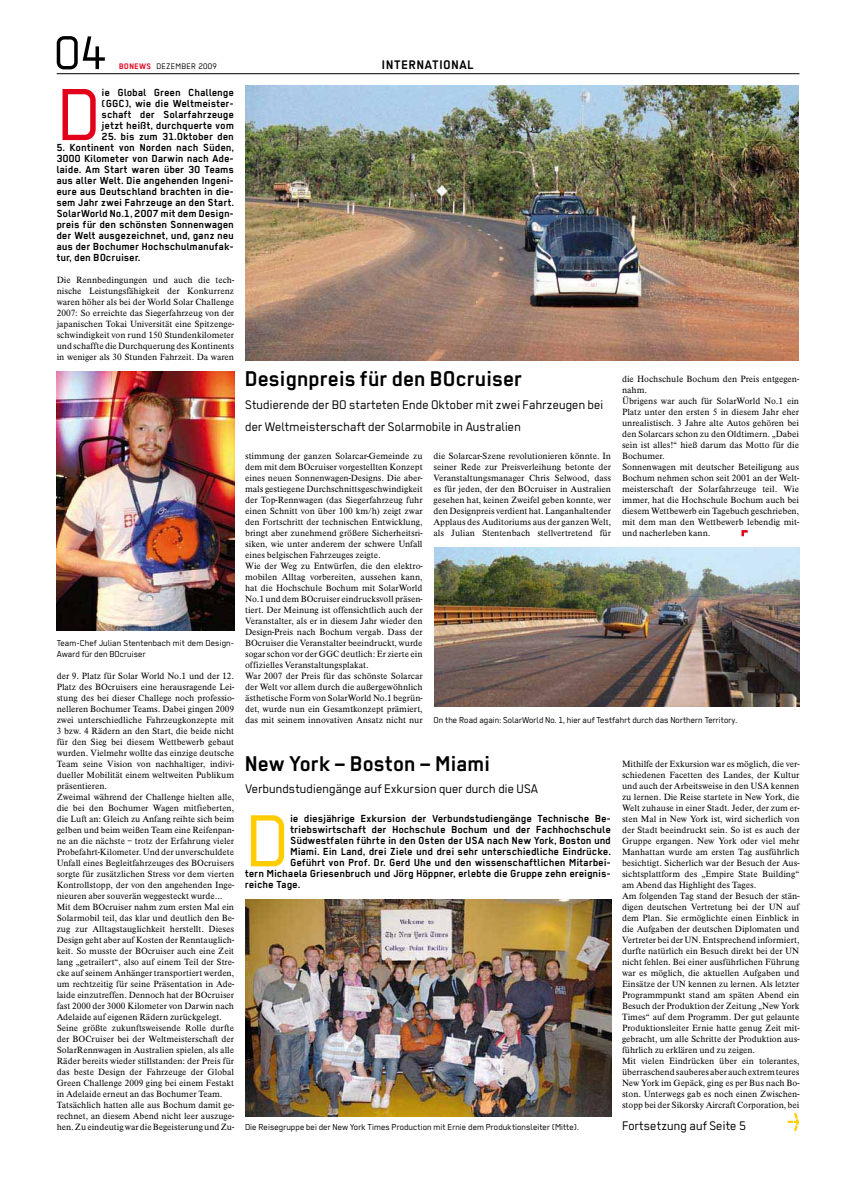
<style>
.page{position:relative;width:842px;height:1191px;background:#fff}
.page>*{position:absolute;margin:0;border:0;box-sizing:border-box;transform-origin:0 0}
.t1{font:82.9px "BO Regular";color:#e2001a}
.t2{font:82.9px "BO Regular";color:#fc0}
.t3{font:53px "BO Regular";color:#000}
.t4{font:700 24px "BO Regular";color:#000}
.t5{font:14px/22px "BO Regular";color:#000}
.t6{font:700 14px "BO Regular";letter-spacing:.03em;color:#000}
.t7{font:700 11.5px/11px "BO Regular";letter-spacing:.01em;color:#000;text-align:justify}
.t8{font:9.7px/11px "BO Regular";color:#000}
.t9{font:9.4px/11px "BO Antiqua";letter-spacing:-.005em;color:#000}
.t10{font:9px "BO Regular";letter-spacing:.03em;color:#000}
.s1{font-weight:700;color:#e2001a}
</style>
<div class="page">
<hr style="left:57px;top:73px;width:742px;height:1px;background:#000">
<svg style="left:741px;top:530px;width:7px;height:6px"></svg>
<img style="left:245px;top:85px;width:554px;height:275px">
<img style="left:57px;top:371px;width:177px;height:259px">
<img style="left:434px;top:547px;width:365px;height:160px">
<img style="left:245px;top:899px;width:366px;height:217px">
<svg style="left:788px;top:1113px;width:11px;height:18px"></svg>
<h2 class="t3" style="left:54px;top:34px;width:54px">04</h2>
<p class="t10" style="left:119px;top:63px;width:100px"><span class="s1">BONEWS</span> DEZEMBER 2009</p>
<h3 class="t6" style="left:382px;top:56px;width:94px">INTERNATIONAL</h3>
<h1 class="t1" style="left:57px;top:86px;width:46px">D</h1>
<p class="t7" style="left:102px;top:87px;width:134px">ie Global Green Challenge (GGC), wie die Weltmeister&shy;schaft der Solarfahrzeuge jetzt heißt, durchquerte vom</p>
<p class="t7" style="left:102px;top:131px;width:134px">25. bis zum 31.Oktober den</p>
<p class="t7" style="left:57px;top:142px;width:179px">5. Kontinent von Norden nach Süden, 3000 Kilometer von Darwin nach Ade&shy;laide. Am Start waren über 30 Teams aus aller Welt. Die angehenden Ingeni&shy;eure aus Deutschland brachten in die&shy;sem Jahr zwei Fahrzeuge an den Start.<br>SolarWorld No.1, 2007 mit dem Design&shy;preis für den schönsten Sonnenwagen der Welt ausgezeichnet, und, ganz neu aus der Bochumer Hochschulmanufak&shy;tur, den BOcruiser.</p>
<p class="t9" style="left:57px;top:275px;width:179px;text-align:justify">Die Rennbedingungen und auch die tech&shy;nische Leistungsfähigkeit der Konkurrenz waren höher als bei der World Solar Challenge 2007: So erreichte das Siegerfahrzeug von der japanischen Tokai Universität eine Spitzenge&shy;schwindigkeit von rund 150 Stundenkilometer und schaffte die Durchquerung des Kontinents in weniger als 30 Stunden Fahrzeit. Da waren</p>
<p class="t8" style="left:57px;top:638px;width:179px">Team-Chef Julian Stentenbach mit dem Design-<br>Award für den BOcruiser</p>
<p class="t9" style="left:57px;top:671px;width:179px">der 9. Platz für Solar World No.1 und der 12.<br>Platz des BOcruisers eine herausragende Lei&shy;stung des bei dieser Challege noch professio&shy;nelleren Bochumer Teams. Dabei gingen 2009 zwei unterschiedliche Fahrzeugkonzepte mit 3 bzw. 4 Rädern an den Start, die beide nicht für den Sieg bei diesem Wettbewerb gebaut wurden. Vielmehr wollte das einzige deutsche Team seine Vision von nachhaltiger, indivi&shy;dueller Mobilität einem weltweiten Publikum präsentieren.<br>Zweimal während der Challenge hielten alle, die bei den Bochumer Wagen mitfieberten, die Luft an: Gleich zu Anfang reihte sich beim gelben und beim weißen Team eine Reifenpan&shy;ne an die nächste – trotz der Erfahrung vieler Probefahrt-Kilometer. Und der unverschuldete Unfall eines Begleitfahrzeuges des BOcruisers sorgte für zusätzlichen Stress vor dem vierten Kontrollstopp, der von den angehenden Inge&shy;nieuren aber souverän weggesteckt wurde… Mit dem BOcruiser nahm zum ersten Mal ein Solarmobil teil, das klar und deutlich den Be&shy;zug zur Alltagstauglichkeit herstellt. Dieses Design geht aber auf Kosten der Renntauglich&shy;keit. So musste der BOcruiser auch eine Zeit lang „getrailert“, also auf einem Teil der Stre&shy;cke auf seinem Anhänger transportiert werden, um rechtzeitig für seine Präsentation in Ade&shy;laide einzutreffen. Dennoch hat der BOcruiser fast 2000 der 3000 Kilometer von Darwin nach Adelaide auf eigenen Rädern zurückgelegt.<br>Seine größte zukunftsweisende Rolle durfte der BOCruiser bei der Weltmeisterschaft der SolarRennwagen in Australien spielen, als alle Räder bereits wieder stillstanden: der Preis für das beste Design der Fahrzeuge der Global Green Challenge 2009 ging bei einem Festakt in Adelaide erneut an das Bochumer Team.<br>Tatsächlich hatten alle aus Bochum damit ge&shy;rechnet, an diesem Abend nicht leer auszuge&shy;hen. Zu eindeutig war die Begeisterung und Zu-</p>
<h3 class="t4" style="left:245px;top:364px;width:279px">Designpreis für den BOcruiser</h3>
<h3 class="t5" style="left:245px;top:395px;width:360px">Studierende der BO starteten Ende Oktober mit zwei Fahrzeugen bei der Weltmeisterschaft der Solarmobile in Australien</h3>
<p class="t9" style="left:622px;top:374px;width:179px">die Hochschule Bochum den Preis entgegen&shy;nahm.<br>Übrigens war auch für SolarWorld No.1 ein Platz unter den ersten 5 in diesem Jahr eher unrealistisch. 3 Jahre alte Autos gehören bei den Solarcars schon zu den Oldtimern. „Dabei sein ist alles!“ hieß darum das Motto für die Bochumer.<br>Sonnenwagen mit deutscher Beteiligung aus Bochum nehmen schon seit 2001 an der Welt&shy;meisterschaft der Solarfahrzeuge teil. Wie immer, hat die Hochschule Bochum auch bei diesem Wettbewerb ein Tagebuch geschrieben, mit dem man den Wettbewerb lebendig mit&shy;und nacherleben kann.</p>
<p class="t9" style="left:245px;top:451px;width:179px">stimmung der ganzen Solarcar-Gemeinde zu dem mit dem BOcruiser vorgestellten Konzept eines neuen Sonnenwagen-Designs. Die aber&shy;mals gestiegene Durchschnittsgeschwindigkeit der Top-Rennwagen (das Siegerfahrzeug fuhr einen Schnitt von über 100 km/h) zeigt zwar den Fortschritt der technischen Entwicklung, bringt aber zunehmend größere Sicherheitsri&shy;siken, wie unter anderem der schwere Unfall eines belgischen Fahrzeuges zeigte.<br>Wie der Weg zu Entwürfen, die den elektro&shy;mobilen Alltag vorbereiten, aussehen kann, hat die Hochschule Bochum mit SolarWorld No.1 und dem BOcruiser eindrucksvoll präsen&shy;tiert. Der Meinung ist offensichtlich auch der Veranstalter, als er in diesem Jahr wieder den Design-Preis nach Bochum vergab. Dass der BOcruiser die Veranstalter beeindruckt, wurde sogar schon vor der GGC deutlich: Er zierte ein offizielles Veranstaltungsplakat.<br>War 2007 der Preis für das schönste Solarcar der Welt vor allem durch die außergewöhnlich ästhetische Form von SolarWorld No.1 begrün&shy;det, wurde nun ein Gesamtkonzept prämiert, das mit seinem innovativen Ansatz nicht nur</p>
<p class="t9" style="left:434px;top:451px;width:179px;text-align:justify">die Solarcar-Szene revolutionieren könnte. In seiner Rede zur Preisverleihung betonte der Veranstaltungsmanager Chris Selwood, dass es für jeden, der den BOcruiser in Australien gesehen hat, keinen Zweifel geben konnte, wer den Designpreis verdient hat. Langanhaltender Applaus des Auditoriums aus der ganzen Welt, als Julian Stentenbach stellvertretend für</p>
<p class="t8" style="left:434px;top:715px;width:305px">On the Road again: SolarWorld No. 1, hier auf Testfahrt durch das Northern Territory.</p>
<h3 class="t4" style="left:245px;top:749px;width:247px">New York – Boston – Miami</h3>
<h3 class="t5" style="left:245px;top:778px;width:295px">Verbundstudiengänge auf Exkursion quer durch die USA</h3>
<h1 class="t2" style="left:245px;top:812px;width:46px">D</h1>
<p class="t7" style="left:290px;top:813px;width:322px">ie diesjährige Exkursion der Verbundstudiengänge Technische Be-</p>
<p class="t7" style="left:290px;top:824px;width:322px">triebswirtschaft der Hochschule Bochum und der Fachhochschule</p>
<p class="t7" style="left:290px;top:835px;width:322px">Südwestfalen führte in den Osten der USA nach New York, Boston und</p>
<p class="t7" style="left:290px;top:846px;width:322px">Miami. Ein Land, drei Ziele und drei sehr unterschiedliche Eindrücke.</p>
<p class="t7" style="left:290px;top:857px;width:322px">Geführt von Prof. Dr. Gerd Uhe und den wissenschaftlichen Mitarbei-</p>
<p class="t7" style="left:245px;top:868px;width:367px">tern Michaela Griesenbruch und Jörg Höppner, erlebte die Gruppe zehn ereignis-</p>
<p class="t7" style="left:245px;top:879px;width:57px">reiche Tage.</p>
<p class="t9" style="left:622px;top:759px;width:179px">Mithilfe der Exkursion war es möglich, die ver&shy;schiedenen Facetten des Landes, der Kultur und auch der Arbeitsweise in den USA kennen zu lernen. Die Reise startete in New York, die Welt zuhause in einer Stadt. Jeder, der zum er&shy;sten Mal in New York ist, wird sicherlich von der Stadt beeindruckt sein. So ist es auch der Gruppe ergangen. New York oder viel mehr Manhattan wurde am ersten Tag ausführlich besichtigt. Sicherlich war der Besuch der Aus&shy;sichtsplattform des „Empire State Building“ am Abend das Highlight des Tages.<br>Am folgenden Tag stand der Besuch der stän&shy;digen deutschen Vertretung bei der UN auf dem Plan. Sie ermöglichte einen Einblick in die Aufgaben der deutschen Diplomaten und Vertreter bei der UN. Entsprechend informiert, durfte natürlich ein Besuch direkt bei der UN nicht fehlen. Bei einer ausführlichen Führung war es möglich, die aktuellen Aufgaben und Einsätze der UN kennen zu lernen. Als letzter Programmpunkt stand am späten Abend ein Besuch der Produktion der Zeitung „New York Times“ auf dem Programm. Der gut gelaunte Produktionsleiter Ernie hatte genug Zeit mit&shy;gebracht, um alle Schritte der Produktion aus&shy;führlich zu erklären und zu zeigen.<br>Mit vielen Eindrücken über ein tolerantes, überraschend sauberes aber auch extrem teures New York im Gepäck, ging es per Bus nach Bo&shy;ston. Unterwegs gab es noch einen Zwischen&shy;stopp bei der Sikorsky Aircraft Corporation, bei</p>
<p class="t8" style="left:245px;top:1122px;width:335px">Die Reisegruppe bei der New York Times Production mit Ernie dem Produktionsleiter (Mitte).</p>
<h3 class="t5" style="left:622px;top:1116px;width:125px">Fortsetzung auf Seite 5</h3>
</div>
